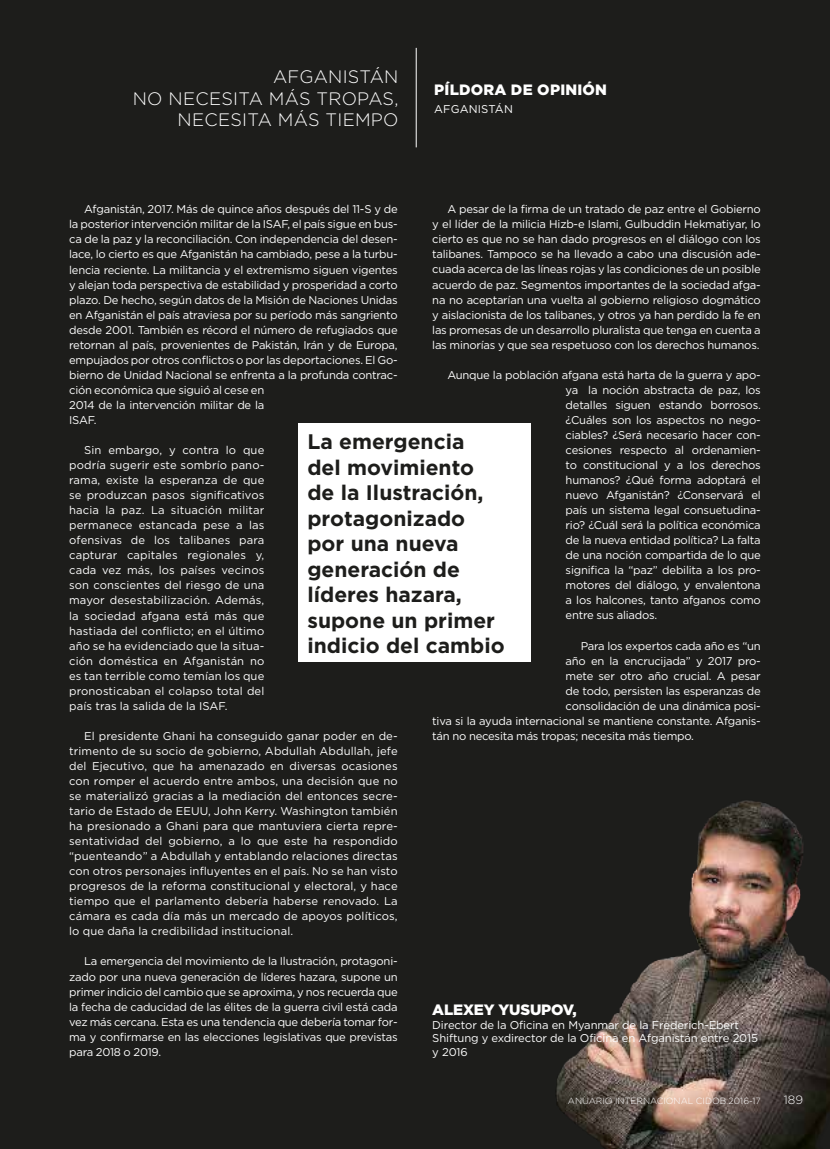
<style>
.page{position:relative;width:830px;height:1149px;background:#fff}
.page>*{position:absolute;margin:0;border:0;box-sizing:border-box;transform-origin:0 0}
.t1{font:700 21px/25.5px "Gotham";color:#1d1d1b}
.t2{font:300 18px/21.6px "Gotham";letter-spacing:.015em;color:#fff;text-align:right}
.t3{font:900 15px "Gotham";letter-spacing:.01em;color:#fff}
.t4{font:900 15px "Gotham";letter-spacing:-.01em;color:#fff}
.t5{font:300 12px "Gotham";color:#fff}
.t6{font:11.25px/15px "Gotham";letter-spacing:-.02em;color:#fff;text-align:justify}
.t7{font:11.25px "Gotham";letter-spacing:.015em;color:#fff}
.t8{font:300 9px "Gotham";color:#fff}
</style>
<div class="page">
<div style="left:0;top:0;width:829px;height:1148px;background:#1d1d1b"></div>
<img style="left:556px;top:800px;width:273px;height:348px">
<hr style="left:415px;top:48px;width:1px;height:99px;background:#fff">
<div style="left:299px;top:424px;width:232px;height:237px;background:#fff"></div>
<h2 class="t2" style="left:133px;top:65px;width:267px">AFGANISTÁN<br>NO NECESITA MÁS TROPAS,<br>NECESITA MÁS TIEMPO</h2>
<h3 class="t3" style="left:434px;top:79px;width:174px">PÍLDORA DE OPINIÓN</h3>
<p class="t7" style="left:434px;top:101px;width:80px">AFGANISTÁN</p>
<p class="t6" style="left:69px;top:201px;width:330px;text-align:left;text-indent:15px">Afganistán, 2017. Más de quince años después del 11-S y de la posterior intervención militar de la ISAF, el país sigue en bus&shy;ca de la paz y la reconciliación. Con independencia del desen&shy;lace, lo cierto es que Afganistán ha cambiado, pese a la turbu&shy;lencia reciente. La militancia y el extremismo siguen vigentes y alejan toda perspectiva de estabilidad y prosperidad a corto plazo. De hecho, según datos de la Misión de Naciones Unidas en Afganistán el país atraviesa por su período más sangriento desde 2001. También es récord el número de refugiados que retornan al país, provenientes de Pakistán, Irán y de Europa, empujados por otros conflictos o por las deportaciones. El Go&shy;bierno de Unidad Nacional se enfrenta a la profunda contrac&shy;ción económica que siguió al cese en<br>2014 de la intervención militar de la<br>ISAF.</p>
<p class="t6" style="left:69px;top:442px;width:197px;text-indent:15px">Sin embargo, y contra lo que podría sugerir este sombrío pano&shy;rama, existe la esperanza de que se produzcan pasos significativos hacia la paz. La situación militar permanece estancada pese a las ofensivas de los talibanes para capturar capitales regionales y, cada vez más, los países vecinos son conscientes del riesgo de una mayor desestabilización. Además, la sociedad afgana está más que hastiada del conflicto; en el último año se ha evidenciado que la situa&shy;ción doméstica en Afganistán no es tan terrible como temían los que pronosticaban el colapso total del país tras la salida de la ISAF.</p>
<p class="t6" style="left:69px;top:728px;width:330px;text-indent:15px">El presidente Ghani ha conseguido ganar poder en de&shy;trimento de su socio de gobierno, Abdullah Abdullah, jefe del Ejecutivo, que ha amenazado en diversas ocasiones con romper el acuerdo entre ambos, una decisión que no se materializó gracias a la mediación del entonces secre&shy;tario de Estado de EEUU, John Kerry. Washington también ha presionado a Ghani para que mantuviera cierta repre&shy;sentatividad del gobierno, a lo que este ha respondido “puenteando” a Abdullah y entablando relaciones directas con otros personajes influyentes en el país. No se han visto progresos de la reforma constitucional y electoral, y hace tiempo que el parlamento debería haberse renovado. La cámara es cada día más un mercado de apoyos políticos, lo que daña la credibilidad institucional.</p>
<p class="t6" style="left:69px;top:953px;width:330px;text-indent:15px">La emergencia del movimiento de la Ilustración, protagoni&shy;zado por una nueva generación de líderes hazara, supone un primer indicio del cambio que se aproxima, y nos recuerda que la fecha de caducidad de las élites de la guerra civil está cada vez más cercana. Esta es una tendencia que debería tomar for&shy;ma y confirmarse en las elecciones legislativas que previstas para 2018 o 2019.</p>
<p class="t6" style="left:432px;top:201px;width:330px;text-indent:15px">A pesar de la firma de un tratado de paz entre el Gobierno y el líder de la milicia Hizb-e Islami, Gulbuddin Hekmatiyar, lo cierto es que no se han dado progresos en el diálogo con los talibanes. Tampoco se ha llevado a cabo una discusión ade&shy;cuada acerca de las líneas rojas y las condiciones de un posible acuerdo de paz. Segmentos importantes de la sociedad afga&shy;na no aceptarían una vuelta al gobierno religioso dogmático y aislacionista de los talibanes, y otros ya han perdido la fe en las promesas de un desarrollo pluralista que tenga en cuenta a las minorías y que sea respetuoso con los derechos humanos.</p>
<p class="t6" style="left:565px;top:367px;width:197px;text-indent:-118px">Aunque la población afgana está harta de la guerra y apo&shy;ya la noción abstracta de paz, los detalles siguen estando borrosos. ¿Cuáles son los aspectos no nego&shy;ciables? ¿Será necesario hacer con&shy;cesiones respecto al ordenamien&shy;to constitucional y a los derechos humanos? ¿Qué forma adoptará el nuevo Afganistán? ¿Conservará el país un sistema legal consuetudina&shy;rio? ¿Cuál será la política económica de la nueva entidad política? La falta de una noción compartida de lo que significa la “paz” debilita a los pro&shy;motores del diálogo, y envalentona a los halcones, tanto afganos como entre sus aliados.</p>
<p class="t6" style="left:580px;top:637px;width:181px">Para los expertos cada año es “un</p>
<p class="t6" style="left:565px;top:652px;width:196px">año en la encrucijada” y 2017 pro-</p>
<p class="t6" style="left:565px;top:667px;width:196px">mete ser otro año crucial. A pesar</p>
<p class="t6" style="left:565px;top:682px;width:196px">de todo, persisten las esperanzas de</p>
<p class="t6" style="left:565px;top:697px;width:196px">consolidación de una dinámica posi-</p>
<p class="t6" style="left:432px;top:712px;width:330px">tiva si la ayuda internacional se mantiene constante. Afganis-</p>
<p class="t6" style="left:432px;top:727px;width:263px">tán no necesita más tropas; necesita más tiempo.</p>
<h1 class="t1" style="left:307px;top:429px;width:199px">La emergencia<br>del movimiento de la Ilustración, protagonizado por una nueva generación de líderes hazara, supone un primer indicio del cambio</h1>
<h3 class="t4" style="left:432px;top:999px;width:146px">ALEXEY YUSUPOV,</h3>
<p class="t6" style="left:432px;top:1017px;width:327px;line-height:13.5px;text-align:left">Director de la Oficina en Myanmar de la Frederich-Ebert<br>Shiftung y exdirector de la Oficina en Afganistán entre 2015 y 2016</p>
<p class="t8" style="left:567px;top:1094px;width:194px">ANUARIO INTERNACIONAL CIDOB 2016-17</p>
<p class="t5" style="left:783px;top:1091px;width:21px">189</p>
</div>
